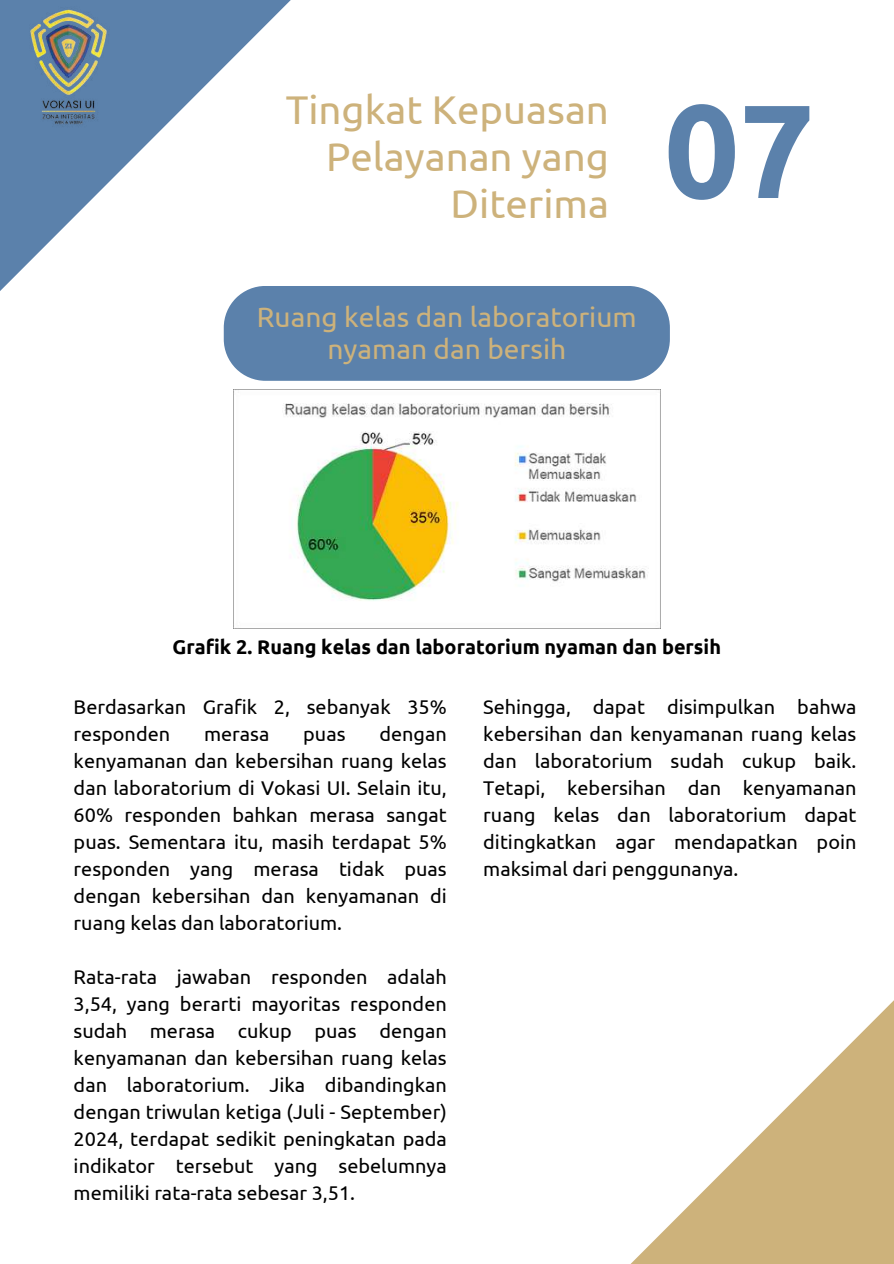
<style>
.page{position:relative;width:894px;height:1264px;background:#fff}
.page>*{position:absolute;margin:0;border:0;box-sizing:border-box;transform-origin:0 0}
.t1{font:700 132.3px "Ubuntu";color:#5b81ab}
.t2{font:40.05px/47.2px "Ubuntu";color:#cdb27b;text-align:right}
.t3{font:28.05px/32.7px "Ubuntu";color:#cdb27b;text-align:center}
.t4{font:19.8px/27px "Ubuntu";color:#000;text-align:justify}
.t5{font:700 19.8px "Ubuntu";color:#000}
</style>
<div class="page">
<svg style="left:0;top:0;width:291px;height:343px"></svg>
<img style="left:0;top:0;width:135px;height:135px">
<div style="left:224px;top:286px;width:445px;height:95px;background:#5b81ab"></div>
<svg style="left:631px;top:1001px;width:262px;height:262px"></svg>
<img style="left:233px;top:390px;width:427px;height:238px">
<h2 class="t2" style="left:285px;top:85px;width:324px">Tingkat Kepuasan<br>Pelayanan yang<br>Diterima</h2>
<h1 class="t1" style="left:664px;top:75px;width:152px">07</h1>
<h3 class="t3" style="left:257px;top:300px;width:381px">Ruang kelas dan laboratorium nyaman dan bersih</h3>
<p class="t5" style="left:172px;top:635px;width:549px">Grafik 2. Ruang kelas dan laboratorium nyaman dan bersih</p>
<p class="t4" style="left:74px;top:692px;width:374px">Berdasarkan Grafik 2, sebanyak 35% responden</p>
<p class="t4" style="left:74px;top:719px;width:374px;text-indent:306px">dengan kenyamanan dan kebersihan ruang kelas dan laboratorium di Vokasi UI. Selain itu, 60% responden bahkan merasa sangat puas. Sementara itu, masih terdapat 5% responden yang merasa tidak puas dengan kebersihan dan kenyamanan di ruang kelas dan laboratorium.</p>
<p class="t4" style="left:74px;top:962px;width:374px">Rata-rata jawaban responden adalah 3,54, yang berarti mayoritas responden sudah merasa cukup puas dengan kenyamanan dan kebersihan ruang kelas dan laboratorium. Jika dibandingkan dengan triwulan ketiga (Juli - September)<br>2024, terdapat sedikit peningkatan pada indikator tersebut yang sebelumnya memiliki rata-rata sebesar 3,51.</p>
<p class="t4" style="left:204px;top:719px;width:67px">merasa</p>
<p class="t4" style="left:303px;top:719px;width:44px">puas</p>
<p class="t4" style="left:483px;top:692px;width:374px">Sehingga, dapat disimpulkan bahwa kebersihan dan kenyamanan ruang kelas dan laboratorium sudah cukup baik.<br>Tetapi, kebersihan dan kenyamanan ruang kelas dan laboratorium dapat ditingkatkan agar mendapatkan poin maksimal dari penggunanya.</p>
</div>
